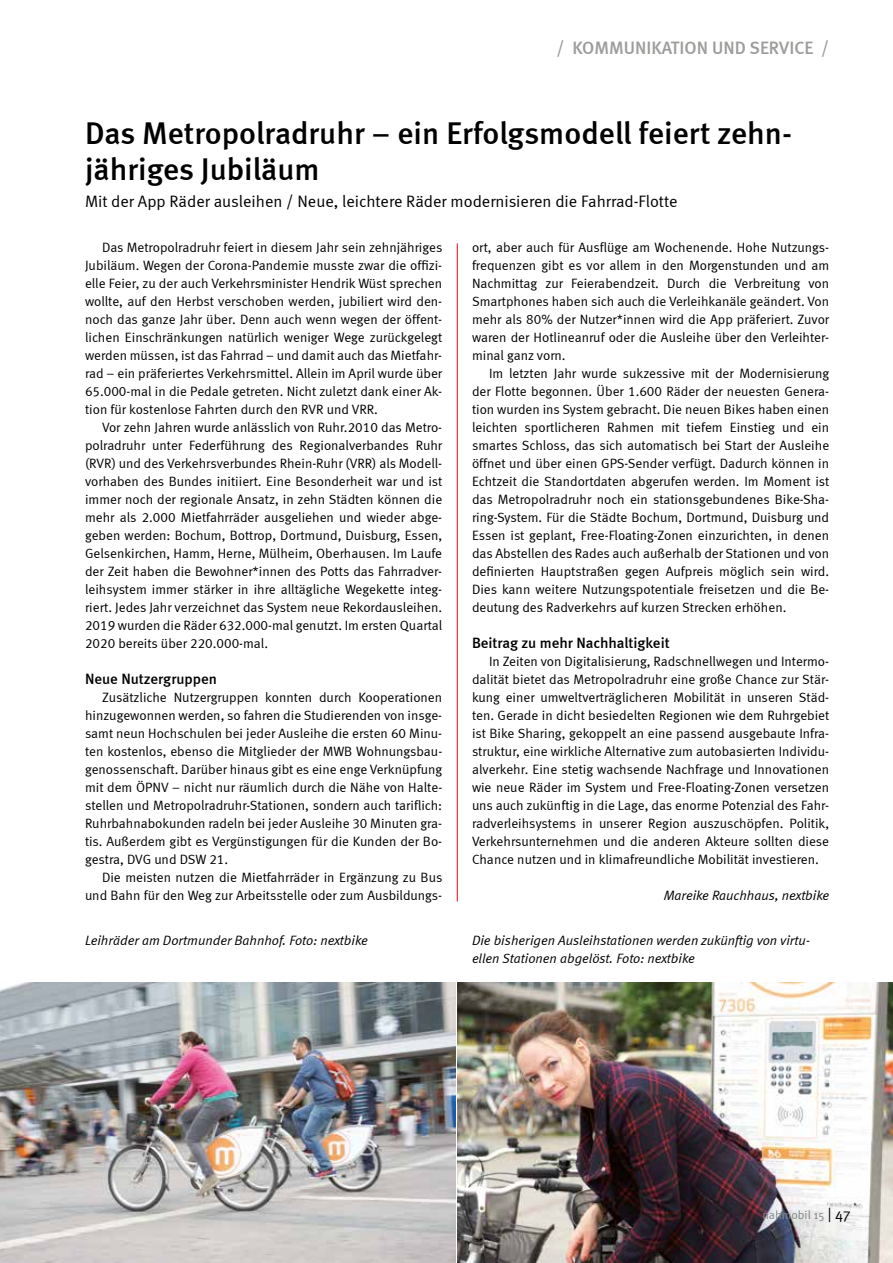
<style>
.page{position:relative;width:893px;height:1263px;background:#fff}
.page>*{position:absolute;margin:0;border:0;box-sizing:border-box;transform-origin:0 0}
.t1{font:31.5px/36px "Meta Medium LF";color:#000}
.t2{font:500 18px "Meta";color:#9d9d9c}
.t3{font:16.5px "Meta Normal LF";color:#000}
.t4{font:15px "Meta Medium LF";color:#000}
.t5{font:13.5px/18px "Meta Normal LF";color:#000;text-align:justify}
.t6{font:italic 13.5px/18px "Meta Normal LF";color:#000}
.t7{font:12px "Meta Normal";letter-spacing:-.005em;color:#878787}
.s1{font-size:15px;color:#000}
</style>
<div class="page">
<hr style="left:457px;top:243px;width:1px;height:658px;background:#e30613">
<img style="left:457px;top:982px;width:436px;height:281px">
<img style="left:0;top:982px;width:455px;height:281px">
<h2 class="t2" style="left:556px;top:37px;width:274px">/ KOMMUNIKATION UND SERVICE /</h2>
<h1 class="t1" style="left:85px;top:115px;width:709px">Das Metropolradruhr – ein Erfolgsmodell feiert zehn&shy;jähriges Jubiläum</h1>
<p class="t3" style="left:85px;top:192px;width:594px">Mit der App Räder ausleihen / Neue, leichtere Räder modernisieren die Fahrrad-Flotte</p>
<p class="t5" style="left:85px;top:238px;width:359px;text-indent:17px">Das Metropolradruhr feiert in diesem Jahr sein zehnjähriges Jubiläum. Wegen der Corona-Pandemie musste zwar die offizi&shy;elle Feier, zu der auch Verkehrsminister Hendrik Wüst sprechen wollte, auf den Herbst verschoben werden, jubiliert wird den&shy;noch das ganze Jahr über. Denn auch wenn wegen der öffent&shy;lichen Einschränkungen natürlich weniger Wege zurückgelegt werden müssen, ist das Fahrrad – und damit auch das Mietfahr&shy;rad – ein präferiertes Verkehrsmittel. Allein im April wurde über 65.000-mal in die Pedale getreten. Nicht zuletzt dank einer Ak&shy;tion für kostenlose Fahrten durch den RVR und VRR.</p>
<p class="t5" style="left:85px;top:418px;width:359px;text-indent:17px">Vor zehn Jahren wurde anlässlich von Ruhr.2010 das Metro&shy;polradruhr unter Federführung des Regionalverbandes Ruhr (RVR) und des Verkehrsverbundes Rhein-Ruhr (VRR) als Modell&shy;vorhaben des Bundes initiiert. Eine Besonderheit war und ist immer noch der regionale Ansatz, in zehn Städten können die mehr als 2.000 Mietfahrräder ausgeliehen und wieder abge&shy;geben werden: Bochum, Bottrop, Dortmund, Duisburg, Essen, Gelsenkirchen, Hamm, Herne, Mülheim, Oberhausen. Im Laufe der Zeit haben die Bewohner*innen des Potts das Fahrradver&shy;leihsystem immer stärker in ihre alltägliche Wegekette integ&shy;riert. Jedes Jahr verzeichnet das System neue Rekordausleihen.<br>2019 wurden die Räder 632.000-mal genutzt. Im ersten Quartal 2020 bereits über 220.000-mal.</p>
<p class="t4" style="left:85px;top:670px;width:133px">Neue Nutzergruppen</p>
<p class="t5" style="left:85px;top:688px;width:359px;text-indent:17px">Zusätzliche Nutzergruppen konnten durch Kooperationen hinzugewonnen werden, so fahren die Studierenden von insge&shy;samt neun Hochschulen bei jeder Ausleihe die ersten 60 Minu&shy;ten kostenlos, ebenso die Mitglieder der MWB Wohnungsbau&shy;genossenschaft. Darüber hinaus gibt es eine enge Verknüpfung mit dem ÖPNV – nicht nur räumlich durch die Nähe von Halte&shy;stellen und Metropolradruhr-Stationen, sondern auch tariflich:<br>Ruhrbahnabokunden radeln bei jeder Ausleihe 30 Minuten gra&shy;tis. Außerdem gibt es Vergünstigungen für die Kunden der Bo&shy;gestra, DVG und DSW 21.</p>
<p class="t5" style="left:85px;top:868px;width:359px;text-align:right">Die meisten nutzen die Mietfahrräder in Ergänzung zu Bus und Bahn für den Weg zur Arbeitsstelle oder zum Ausbildungs-</p>
<p class="t5" style="left:472px;top:238px;width:359px">ort, aber auch für Ausflüge am Wochenende. Hohe Nutzungs&shy;frequenzen gibt es vor allem in den Morgenstunden und am Nachmittag zur Feierabendzeit. Durch die Verbreitung von Smartphones haben sich auch die Verleihkanäle geändert. Von mehr als 80% der Nutzer*innen wird die App präferiert. Zuvor waren der Hotlineanruf oder die Ausleihe über den Verleihter&shy;minal ganz vorn.</p>
<p class="t5" style="left:472px;top:364px;width:359px;text-indent:17px">Im letzten Jahr wurde sukzessive mit der Modernisierung der Flotte begonnen. Über 1.600 Räder der neuesten Genera&shy;tion wurden ins System gebracht. Die neuen Bikes haben einen leichten sportlicheren Rahmen mit tiefem Einstieg und ein smartes Schloss, das sich automatisch bei Start der Ausleihe öffnet und über einen GPS-Sender verfügt. Dadurch können in Echtzeit die Standortdaten abgerufen werden. Im Moment ist das Metropolradruhr noch ein stationsgebundenes Bike-Sha&shy;ring-System. Für die Städte Bochum, Dortmund, Duisburg und Essen ist geplant, Free-Floating-Zonen einzurichten, in denen das Abstellen des Rades auch außerhalb der Stationen und von definierten Hauptstraßen gegen Aufpreis möglich sein wird.<br>Dies kann weitere Nutzungspotentiale freisetzen und die Be&shy;deutung des Radverkehrs auf kurzen Strecken erhöhen.</p>
<p class="t4" style="left:472px;top:634px;width:199px">Beitrag zu mehr Nachhaltigkeit</p>
<p class="t5" style="left:472px;top:652px;width:359px;text-indent:17px">In Zeiten von Digitalisierung, Radschnellwegen und Intermo&shy;dalität bietet das Metropolradruhr eine große Chance zur Stär&shy;kung einer umweltverträglicheren Mobilität in unseren Städ&shy;ten. Gerade in dicht besiedelten Regionen wie dem Ruhrgebiet ist Bike Sharing, gekoppelt an eine passend ausgebaute Infra&shy;struktur, eine wirkliche Alternative zum autobasierten Individu&shy;alverkehr. Eine stetig wachsende Nachfrage und Innovationen wie neue Räder im System und Free-Floating-Zonen versetzen uns auch zukünftig in die Lage, das enorme Potenzial des Fahr&shy;radverleihsystems in unserer Region auszuschöpfen. Politik, Verkehrsunternehmen und die anderen Akteure sollten diese Chance nutzen und in klimafreundliche Mobilität investieren.</p>
<p class="t6" style="left:664px;top:886px;width:167px">Mareike Rauchhaus, nextbike</p>
<p class="t6" style="left:85px;top:931px;width:284px">Leihräder am Dortmunder Bahnhof. Foto: nextbike</p>
<p class="t6" style="left:472px;top:931px;width:340px">Die bisherigen Ausleihstationen werden zukünftig von virtu&shy;ellen Stationen abgelöst. Foto: nextbike</p>
<p class="t7" style="left:762px;top:1208px;width:89px">nahmobil 15 <span class="s1">| 47</span></p>
</div>
